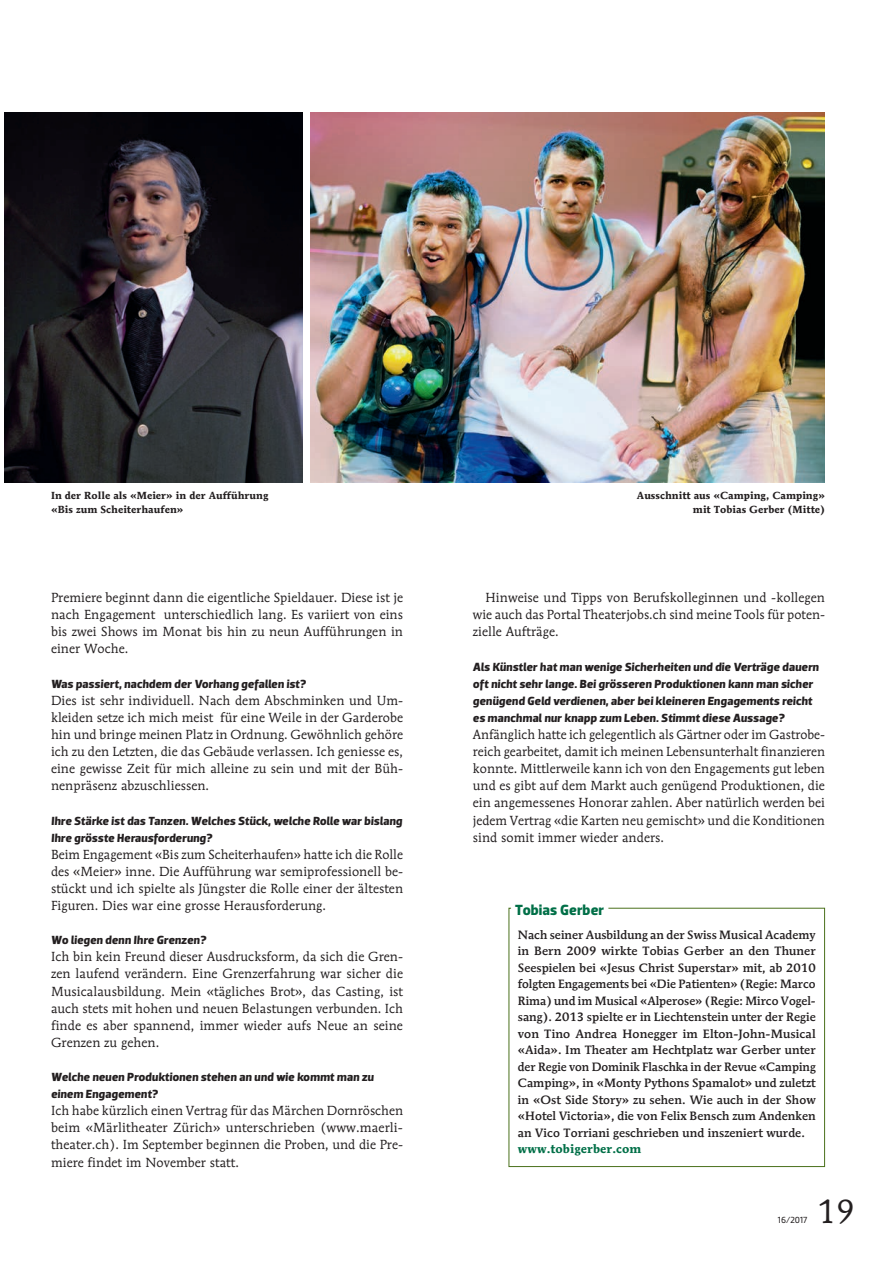
<style>
.page{position:relative;width:893px;height:1263px;background:#fff}
.page>*{position:absolute;margin:0;border:0;box-sizing:border-box;transform-origin:0 0}
.t1{font:33px "Mendoza Roman";color:#231f20}
.t2{font:700 15px "Dobra";letter-spacing:.005em;color:#006f47}
.t3{font:13.05px/17.1px "Mendoza Roman";letter-spacing:.005em;color:#231f20;text-align:justify}
.t4{font:500 12px/16.5px "Mendoza Roman";letter-spacing:.005em;color:#231f20;text-align:justify}
.t5{font:italic 700 12px/17.1px "Dobra";letter-spacing:.005em;color:#231f20}
.t6{font:700 12px "Mendoza Roman";letter-spacing:.005em;color:#006f47}
.t7{font:700 10.2px/14.2px "Mendoza Roman";letter-spacing:.005em;color:#231f20}
.t8{font:9px "Dobra";color:#231f20}
</style>
<div class="page">
<div style="left:509px;top:908px;width:316px;height:259px;border:1px solid #4b711c"></div>
<hr style="left:511px;top:907px;width:97px;height:3px;background:#fff">
<img style="left:4px;top:113px;width:298px;height:369px">
<img style="left:311px;top:113px;width:514px;height:369px">
<p class="t7" style="left:51px;top:488px;width:219px">In der Rolle als «Meier» in der Aufführung «Bis zum Scheiterhaufen»</p>
<p class="t7" style="left:637px;top:488px;width:190px;text-align:right">Ausschnitt aus «Camping, Camping» mit Tobias Gerber (Mitte)</p>
<p class="t3" style="left:51px;top:589px;width:354px">Premiere beginnt dann die eigentliche Spieldauer. Diese ist je nach Engagement unterschiedlich lang. Es variiert von eins bis zwei Shows im Monat bis hin zu neun Aufführungen in einer Woche.</p>
<p class="t5" style="left:51px;top:675px;width:257px">Was passiert, nachdem der Vorhang gefallen ist?</p>
<p class="t3" style="left:51px;top:692px;width:354px">Dies ist sehr individuell. Nach dem Abschminken und Um&shy;kleiden setze ich mich meist für eine Weile in der Garderobe hin und bringe meinen Platz in Ordnung. Gewöhnlich gehöre ich zu den Letzten, die das Gebäude verlassen. Ich geniesse es, eine gewisse Zeit für mich alleine zu sein und mit der Büh&shy;nenpräsenz abzuschliessen.</p>
<p class="t5" style="left:51px;top:812px;width:353px">Ihre Stärke ist das Tanzen. Welches Stück, welche Rolle war bislang<br>Ihre grösste Herausforderung?</p>
<p class="t3" style="left:51px;top:845px;width:354px">Beim Engagement «Bis zum Scheiterhaufen» hatte ich die Rolle des «Meier» inne. Die Aufführung war semiprofessionell be&shy;stückt und ich spielte als Jüngster die Rolle einer der ältesten Figuren. Dies war eine grosse Herausforderung.</p>
<p class="t5" style="left:51px;top:932px;width:157px">Wo liegen denn Ihre Grenzen?</p>
<p class="t3" style="left:51px;top:948px;width:354px">Ich bin kein Freund dieser Ausdrucksform, da sich die Gren&shy;zen laufend verändern. Eine Grenzerfahrung war sicher die Musicalausbildung. Mein «tägliches Brot», das Casting, ist auch stets mit hohen und neuen Belastungen verbunden. Ich finde es aber spannend, immer wieder aufs Neue an seine Grenzen zu gehen.</p>
<p class="t5" style="left:51px;top:1068px;width:325px">Welche neuen Produktionen stehen an und wie kommt man zu einem Engagement?</p>
<p class="t3" style="left:51px;top:1102px;width:354px">Ich habe kürzlich einen Vertrag für das Märchen Dornröschen beim «Märlitheater Zürich» unterschrieben (www.maerli&shy;theater.ch). Im September beginnen die Proben, und die Pre&shy;miere findet im November statt.</p>
<p class="t3" style="left:473px;top:589px;width:354px;text-indent:13px">Hinweise und Tipps von Berufskolleginnen und -kollegen wie auch das Portal Theaterjobs.ch sind meine Tools für poten&shy;zielle Aufträge.</p>
<p class="t5" style="left:473px;top:658px;width:348px">Als Künstler hat man wenige Sicherheiten und die Verträge dauern oft nicht sehr lange. Bei grösseren Produktionen kann man sicher genügend Geld verdienen, aber bei kleineren Engagements reicht es manchmal nur knapp zum Leben. Stimmt diese Aussage?</p>
<p class="t3" style="left:473px;top:726px;width:354px">Anfänglich hatte ich gelegentlich als Gärtner oder im Gastrobe&shy;reich gearbeitet, damit ich meinen Lebensunterhalt finanzieren konnte. Mittlerweile kann ich von den Engagements gut leben und es gibt auf dem Markt auch genügend Produktionen, die ein angemessenes Honorar zahlen. Aber natürlich werden bei jedem Vertrag «die Karten neu gemischt» und die Konditionen sind somit immer wieder anders.</p>
<p class="t2" style="left:515px;top:901px;width:90px">Tobias Gerber</p>
<p class="t4" style="left:518px;top:926px;width:299px">Nach seiner Ausbildung an der Swiss Musical Academy in Bern 2009 wirkte Tobias Gerber an den Thuner Seespielen bei «Jesus Christ Superstar» mit, ab 2010 folgten Engagements bei «Die Patienten» (Regie: Marco Rima) und im Musical «Alperose» (Regie: Mirco Vogel&shy;sang). 2013 spielte er in Liechtenstein unter der Regie von Tino Andrea Honegger im Elton-John-Musical «Aida». Im Theater am Hechtplatz war Gerber unter der Regie von Dominik Flaschka in der Revue «Camping Camping», in «Monty Pythons Spamalot» und zuletzt in «Ost Side Story» zu sehen. Wie auch in der Show «Hotel Victoria», die von Felix Bensch zum Andenken an Vico Torriani geschrieben und inszeniert wurde.</p>
<p class="t6" style="left:518px;top:1142px;width:125px">www.tobigerber.com</p>
<p class="t8" style="left:778px;top:1214px;width:31px">16/2017</p>
<h1 class="t1" style="left:817px;top:1191px;width:39px">19</h1>
</div>
